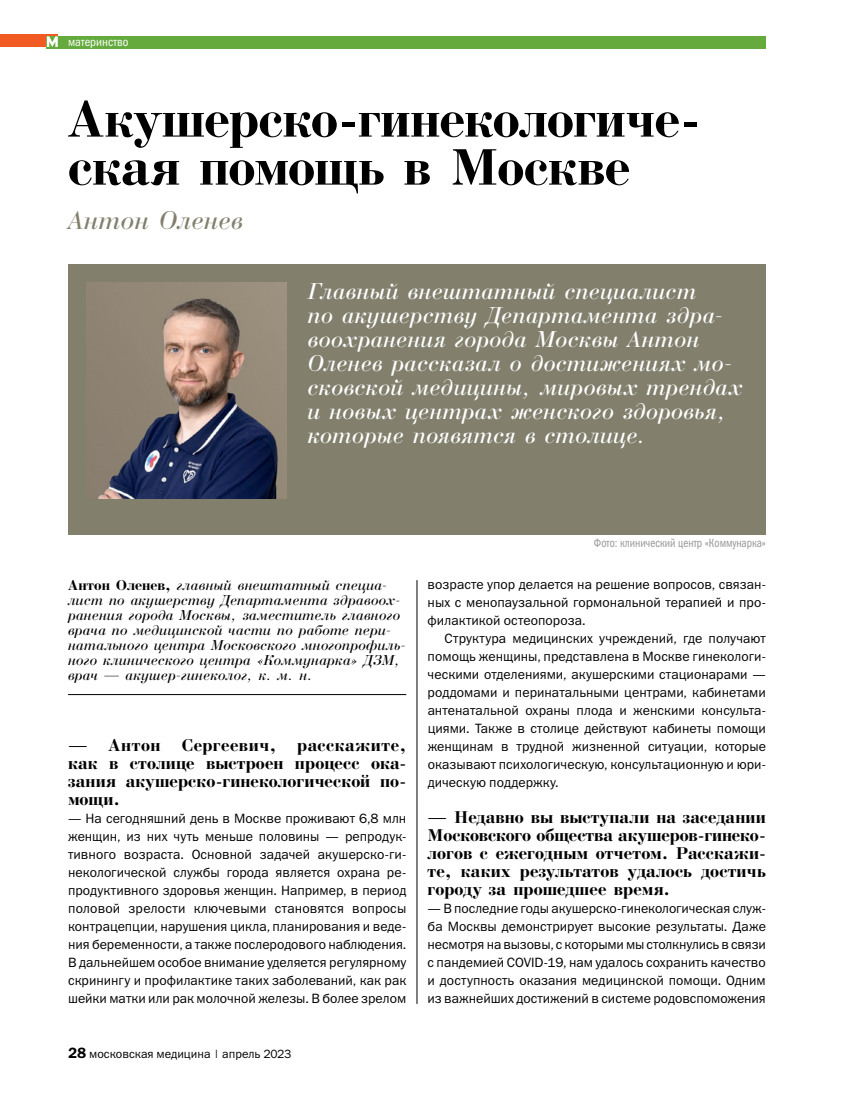
<style>
.page{position:relative;width:851px;height:1106px;background:#fff}
.page>*{position:absolute;margin:0;border:0;box-sizing:border-box;transform-origin:0 0}
.t1{font:54px/48px "Bodoni Bold Cyrillic";letter-spacing:-.015em;color:#000}
.t2{font:italic 27px "Bodoni";letter-spacing:.01em;color:#82806d}
.t3{font:italic 24px/24px "Bodoni";letter-spacing:.01em;color:#fff}
.t4{font:18px/18px "Bodoni Bold Cyrillic";letter-spacing:.005em;color:#000;text-align:justify}
.t5{font:italic 15px/15px "Bodoni";letter-spacing:.01em;color:#000}
.t6{font:13.5px/18px "Franklin Gothic Book ITC";color:#000;text-align:justify}
.t7{font:12px "Franklin Gothic Book Cond ITC";color:#939598;scale:.9 1}
.t8{font:12px "Franklin Gothic Book ITC";color:#000}
.t9{font:12px "Franklin Gothic Book Cond ITC";color:#fff}
.s1{font-family:"Bodoni Bold Cyrillic";font-style:normal}
.s2{font-family:"Franklin Gothic Demi C";font-size:15px}
</style>
<div class="page">
<div style="left:68px;top:265px;width:697px;height:270px;background:#82806d"></div>
<hr style="left:416px;top:580px;width:1px;height:423px;background:#000">
<img style="left:86px;top:283px;width:200px;height:215px">
<hr style="left:68px;top:694px;width:338px;height:1px;background:#000">
<div style="left:0;top:34px;width:45px;height:13px;background:#f15a22"></div>
<svg style="left:45px;top:34px;width:13px;height:13px"></svg>
<div style="left:47px;top:36px;width:718px;height:13px;background:#64aa3c"></div>
<svg style="left:47px;top:36px;width:11px;height:11px"></svg>
<p class="t9" style="left:68px;top:35px;width:62px">материнство</p>
<h1 class="t1" style="left:68px;top:96px;width:633px">Акушерско-гинекологиче&shy;ская помощь в Москве</h1>
<h2 class="t2" style="left:68px;top:206px;width:177px">Антон Оленев</h2>
<h3 class="t3" style="left:308px;top:279px;width:436px">Главный внештатный специалист<br>по акушерству Департамента здра&shy;воохранения города Москвы Антон Оленев рассказал о достижениях мо&shy;сковской медицины, мировых трендах и новых центрах женского здоровья, которые появятся в столице.</h3>
<p class="t5" style="left:68px;top:577px;width:339px"><span class="s1">Антон Оленев,</span> главный внештатный специа&shy;лист по акушерству Департамента здравоох&shy;ранения города Москвы, заместитель главного врача по медицинской части по работе пери&shy;натального центра Московского многопрофиль&shy;ного клинического центра «Коммунарка» ДЗМ, врач — акушер-гинеколог, к. м. н.</p>
<h3 class="t4" style="left:68px;top:737px;width:340px">— Антон Сергеевич, расскажите, как в столице выстроен процесс ока&shy;зания акушерско-гинекологической по&shy;мощи.</h3>
<p class="t6" style="left:68px;top:809px;width:340px">— На сегодняшний день в Москве проживают 6,8 млн женщин, из них чуть меньше половины — репродук&shy;тивного возраста. Основной задачей акушерско-ги&shy;некологической службы города является охрана ре&shy;продуктивного здоровья женщин. Например, в период половой зрелости ключевыми становятся вопросы контрацепции, нарушения цикла, планирования и веде&shy;ния беременности, а также послеродового наблюдения.<br>В дальнейшем особое внимание уделяется регулярному скринингу и профилактике таких заболеваний, как рак шейки матки или рак молочной железы. В более зрелом</p>
<p class="t8" style="left:68px;top:1045px;width:225px"><span class="s2">28</span> московская медицина | апрель 2023</p>
<p class="t7" style="left:594px;top:536px;width:192px">Фото: клинический центр «Коммунарка»</p>
<p class="t6" style="left:427px;top:575px;width:340px">возрасте упор делается на решение вопросов, связан&shy;ных с менопаузальной гормональной терапией и про&shy;филактикой остеопороза.</p>
<p class="t6" style="left:427px;top:629px;width:340px;text-indent:17px">Структура медицинских учреждений, где получают помощь женщины, представлена в Москве гинекологи&shy;ческими отделениями, акушерскими стационарами — роддомами и перинатальными центрами, кабинетами антенатальной охраны плода и женскими консульта&shy;циями. Также в столице действуют кабинеты помощи женщинам в трудной жизненной ситуации, которые оказывают психологическую, консультационную и юри&shy;дическую поддержку.</p>
<h3 class="t4" style="left:427px;top:809px;width:340px">— Недавно вы выступали на заседании Московского общества акушеров-гинеко&shy;логов с ежегодным отчетом. Расскажи&shy;те, каких результатов удалось достичь городу за прошедшее время.</h3>
<p class="t6" style="left:427px;top:899px;width:340px">— В последние годы акушерско-гинекологическая служ&shy;ба Москвы демонстрирует высокие результаты. Даже несмотря на вызовы, с которыми мы столкнулись в связи с пандемией COVID-19, нам удалось сохранить качество и доступность оказания медицинской помощи. Одним из важнейших достижений в системе родовспоможения</p>
</div>
